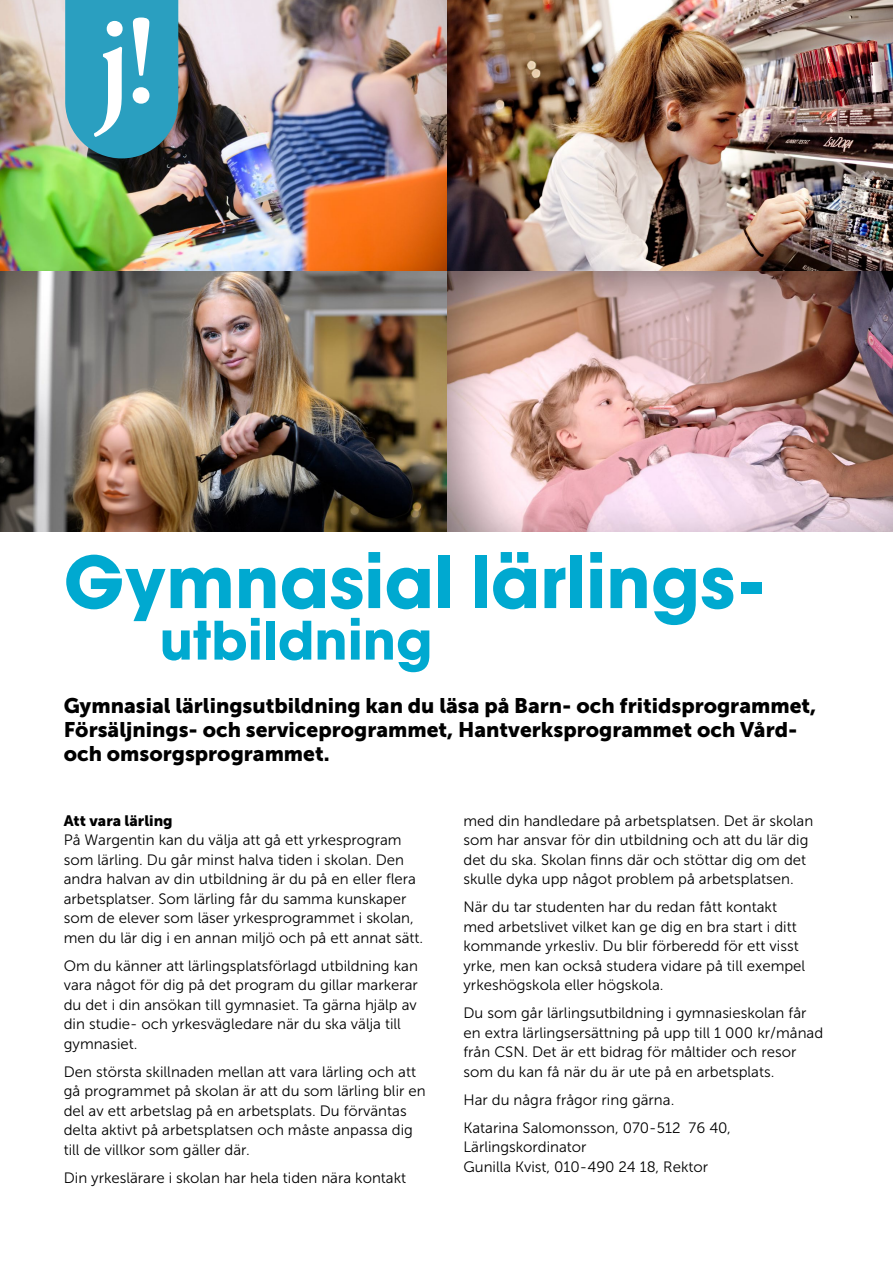
<style>
.page{position:relative;width:893px;height:1263px;background:#fff}
.page>*{position:absolute;margin:0;border:0;box-sizing:border-box;transform-origin:0 0}
.t1{font:700 70.5px "Avant Garde Gothic ITC";color:#00a9d0}
.t2{font:700 52.5px "Avant Garde Gothic ITC";color:#00a9d0}
.t3{font:21px/24px "Museo Sans 900";color:#000}
.t4{font:15px/19.5px "Museo Sans 300";color:#000}
.t5{font:15px "Museo Sans 900";color:#000}
</style>
<div class="page">
<img style="left:0;top:0;width:893px;height:531px">
<svg style="left:65px;top:0;width:113px;height:158px;background:#4aa8c1"></svg>
<h1 class="t1" style="left:64px;top:535px;width:705px">Gymnasial lärlings-</h1>
<h2 class="t2" style="left:159px;top:605px;width:275px">utbildning</h2>
<h3 class="t3" style="left:64px;top:694px;width:754px">Gymnasial lärlingsutbildning kan du läsa på Barn- och fritidsprogrammet,<br>Försäljnings- och serviceprogrammet, Hantverksprogrammet och Vård&shy;och omsorgsprogrammet.</h3>
<p class="t5" style="left:64px;top:812px;width:110px">Att vara lärling</p>
<p class="t4" style="left:64px;top:830px;width:361px">På Wargentin kan du välja att gå ett yrkesprogram som lärling. Du går minst halva tiden i skolan. Den andra halvan av din utbildning är du på en eller flera arbetsplatser. Som lärling får du samma kunskaper som de elever som läser yrkesprogrammet i skolan, men du lär dig i en annan miljö och på ett annat sätt.</p>
<p class="t4" style="left:64px;top:956px;width:356px">Om du känner att lärlingsplatsförlagd utbildning kan vara något för dig på det program du gillar markerar du det i din ansökan till gymnasiet. Ta gärna hjälp av din studie- och yrkesvägledare när du ska välja till gymnasiet.</p>
<p class="t4" style="left:64px;top:1062px;width:363px">Den största skillnaden mellan att vara lärling och att gå programmet på skolan är att du som lärling blir en del av ett arbetslag på en arbetsplats. Du förväntas delta aktivt på arbetsplatsen och måste anpassa dig till de villkor som gäller där.</p>
<p class="t4" style="left:64px;top:1168px;width:344px">Din yrkeslärare i skolan har hela tiden nära kontakt</p>
<p class="t4" style="left:463px;top:811px;width:351px">med din handledare på arbetsplatsen. Det är skolan som har ansvar för din utbildning och att du lär dig det du ska. Skolan finns där och stöttar dig om det skulle dyka upp något problem på arbetsplatsen.</p>
<p class="t4" style="left:463px;top:897px;width:343px">När du tar studenten har du redan fått kontakt med arbetslivet vilket kan ge dig en bra start i ditt kommande yrkesliv. Du blir förberedd för ett visst yrke, men kan också studera vidare på till exempel yrkeshögskola eller högskola.</p>
<p class="t4" style="left:463px;top:1003px;width:361px">Du som går lärlingsutbildning i gymnasieskolan får en extra lärlingsersättning på upp till 1 000 kr/månad från CSN. Det är ett bidrag för måltider och resor som du kan få när du är ute på en arbetsplats.</p>
<p class="t4" style="left:463px;top:1085px;width:269px;line-height:28px">Har du några frågor ring gärna.<br>Katarina Salomonsson, 070-512 76 40,</p>
<p class="t4" style="left:463px;top:1137px;width:246px">Lärlingskordinator<br>Gunilla Kvist, 010-490 24 18, Rektor</p>
</div>
